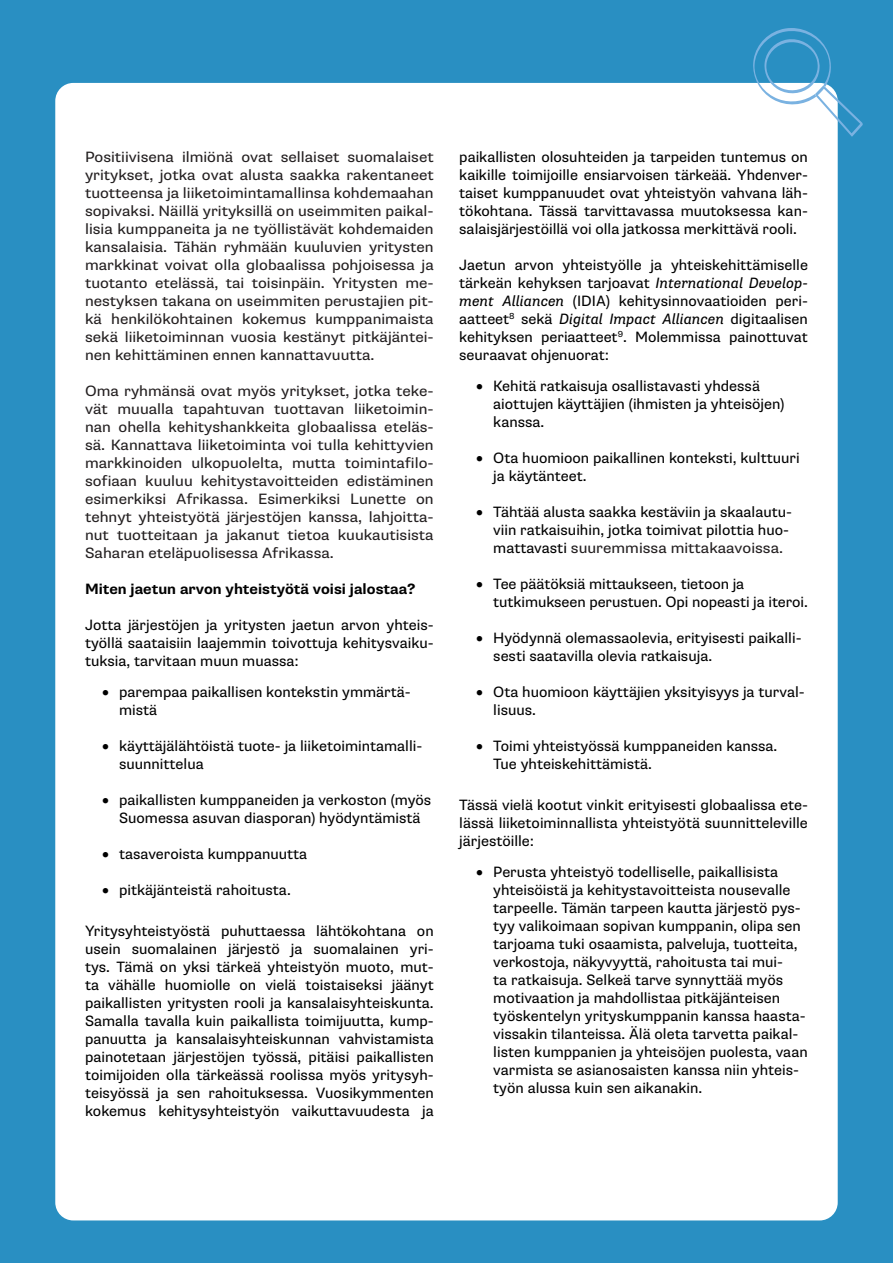
<style>
.page{position:relative;width:893px;height:1263px;background:#298fc2}
.page>*{position:absolute;margin:0;border:0;box-sizing:border-box;transform-origin:0 0}
.t1{font:15px/18px "Supria Sans";color:#000}
.t2{font:15px/18px "Supria Sans";color:#231f20;text-align:justify;scale:1.05 1}
.Heading_5{font:700 15px "Supria Sans";color:#000}
.s1{font-style:italic}
.s2{color:#231f20}
</style>
<div class="page">
<div style="left:55px;top:83px;width:783px;height:1137px;background:#fff;border-radius:18px"></div>
<svg style="left:752px;top:28px;width:111px;height:109px"></svg>
<p class="t2" style="left:85px;top:148px;width:334px">Positiivisena ilmiönä ovat sellaiset suomalaiset yritykset, jotka ovat alusta saakka rakentaneet tuotteensa ja liiketoimintamallinsa kohdemaahan sopivaksi. Näillä yrityksillä on useimmiten paikal&shy;lisia kumppaneita ja ne työllistävät kohdemaiden kansalaisia. Tähän ryhmään kuuluvien yritysten markkinat voivat olla globaalissa pohjoisessa ja tuotanto etelässä, tai toisinpäin. Yritysten me&shy;nestyksen takana on useimmiten perustajien pit&shy;kä henkilökohtainen kokemus kumppanimaista sekä liiketoiminnan vuosia kestänyt pitkäjäntei&shy;nen kehittäminen ennen kannattavuutta.</p>
<p class="t2" style="left:85px;top:382px;width:334px">Oma ryhmänsä ovat myös yritykset, jotka teke&shy;vät muualla tapahtuvan tuottavan liiketoimin&shy;nan ohella kehityshankkeita globaalissa eteläs&shy;sä. Kannattava liiketoiminta voi tulla kehittyvien markkinoiden ulkopuolelta, mutta toimintafilo&shy;sofiaan kuuluu kehitystavoitteiden edistäminen esimerkiksi Afrikassa. Esimerkiksi Lunette on tehnyt yhteistyötä järjestöjen kanssa, lahjoitta&shy;nut tuotteitaan ja jakanut tietoa kuukautisista Saharan eteläpuolisessa Afrikassa.</p>
<p class="Heading_5" style="left:85px;top:580px;width:332px">Miten jaetun arvon yhteistyötä voisi jalostaa?</p>
<p class="t1" style="left:85px;top:616px;width:350px;text-align:justify">Jotta järjestöjen ja yritysten jaetun arvon yhteis&shy;työllä saataisiin laajemmin toivottuja kehitysvaiku&shy;tuksia, tarvitaan muun muassa:</p>
<p class="t1" style="left:119px;top:683px;width:293px;text-indent:-17px">• parempaa paikallisen kontekstin ymmärtä&shy;mistä</p>
<p class="t1" style="left:119px;top:737px;width:305px;text-indent:-17px">• käyttäjälähtöistä tuote- ja liiketoimintamalli&shy;suunnittelua</p>
<p class="t1" style="left:102px;top:791px;width:331px;text-align:center">• paikallisten kumppaneiden ja verkoston (myös<br>Suomessa asuvan diasporan) hyödyntämistä</p>
<p class="t1" style="left:102px;top:845px;width:207px">• tasaveroista kumppanuutta</p>
<p class="t1" style="left:102px;top:881px;width:190px">• pitkäjänteistä rahoitusta.</p>
<p class="t1" style="left:85px;top:922px;width:350px;text-align:justify">Yritysyhteistyöstä puhuttaessa lähtökohtana on usein suomalainen järjestö ja suomalainen yri&shy;tys. Tämä on yksi tärkeä yhteistyön muoto, mut&shy;ta vähälle huomiolle on vielä toistaiseksi jäänyt paikallisten yritysten rooli ja kansalaisyhteiskunta.<br>Samalla tavalla kuin paikallista toimijuutta, kump&shy;panuutta ja kansalaisyhteiskunnan vahvistamista painotetaan järjestöjen työssä, pitäisi paikallisten toimijoiden olla tärkeässä roolissa myös yritysyh&shy;teisyössä ja sen rahoituksessa. Vuosikymmenten kokemus kehitysyhteistyön vaikuttavuudesta ja</p>
<p class="t1" style="left:459px;top:148px;width:350px;text-align:justify">paikallisten olosuhteiden ja tarpeiden tuntemus on kaikille toimijoille ensiarvoisen tärkeää. Yhdenver&shy;taiset kumppanuudet ovat yhteistyön vahvana läh&shy;tökohtana. Tässä tarvittavassa muutoksessa kan&shy;salaisjärjestöillä voi olla jatkossa merkittävä rooli.</p>
<p class="t1" style="left:459px;top:256px;width:350px;text-align:justify">Jaetun arvon yhteistyölle ja yhteiskehittämiselle tärkeän kehyksen tarjoavat <span class="s1">International Develop&shy;ment Alliancen</span> (IDIA) kehitysinnovaatioiden peri&shy;aatteet<sup>8</sup> sekä <span class="s1">Digital Impact Alliancen</span> digitaalisen kehityksen periaatteet<sup>9</sup>. Molemmissa painottuvat seuraavat ohjenuorat:</p>
<p class="t1" style="left:493px;top:377px;width:293px;text-indent:-17px">• Kehitä ratkaisuja osallistavasti yhdessä aiottujen käyttäjien (ihmisten ja yhteisöjen) kanssa.</p>
<p class="t1" style="left:493px;top:449px;width:308px;text-indent:-17px">• Ota huomioon paikallinen konteksti, kulttuuri ja käytänteet.</p>
<p class="t1" style="left:493px;top:503px;width:300px;text-indent:-17px">• Tähtää alusta saakka kestäviin ja skaalautu&shy;viin ratkaisuihin, jotka toimivat pilottia huo&shy;mattavasti <span class="s2">suuremmissa mittakaavoissa.</span></p>
<p class="t1" style="left:493px;top:575px;width:316px;text-indent:-17px">• Tee päätöksiä mittaukseen, tietoon ja tutkimukseen perustuen. Opi nopeasti ja iteroi.</p>
<p class="t1" style="left:493px;top:629px;width:310px;text-indent:-17px">• Hyödynnä olemassaolevia, erityisesti paikalli&shy;sesti saatavilla olevia ratkaisuja.</p>
<p class="t1" style="left:493px;top:683px;width:313px;text-indent:-17px">• Ota huomioon käyttäjien yksityisyys ja turval&shy;lisuus.</p>
<p class="t1" style="left:493px;top:737px;width:286px;text-indent:-17px">• Toimi yhteistyössä kumppaneiden kanssa.<br>Tue yhteiskehittämistä.</p>
<p class="t1" style="left:459px;top:796px;width:350px;text-align:justify">Tässä vielä kootut vinkit erityisesti globaalissa ete&shy;lässä liiketoiminnallista yhteistyötä suunnitteleville järjestöille:</p>
<p class="t1" style="left:493px;top:863px;width:316px;text-indent:-17px">• Perusta yhteistyö todelliselle, paikallisista yhteisöistä ja kehitystavoitteista nousevalle tarpeelle. Tämän tarpeen kautta järjestö pys&shy;tyy valikoimaan sopivan kumppanin, olipa sen tarjoama tuki osaamista, palveluja, tuotteita, verkostoja, näkyvyyttä, rahoitusta tai mui-<br>ta ratkaisuja. Selkeä tarve synnyttää myös motivaation ja mahdollistaa pitkäjänteisen työskentelyn yrityskumppanin kanssa haasta&shy;vissakin tilanteissa. Älä oleta tarvetta paikal&shy;listen kumppanien ja yhteisöjen puolesta, vaan varmista se asianosaisten kanssa niin yhteis&shy;työn alussa kuin sen aikanakin.</p>
</div>
